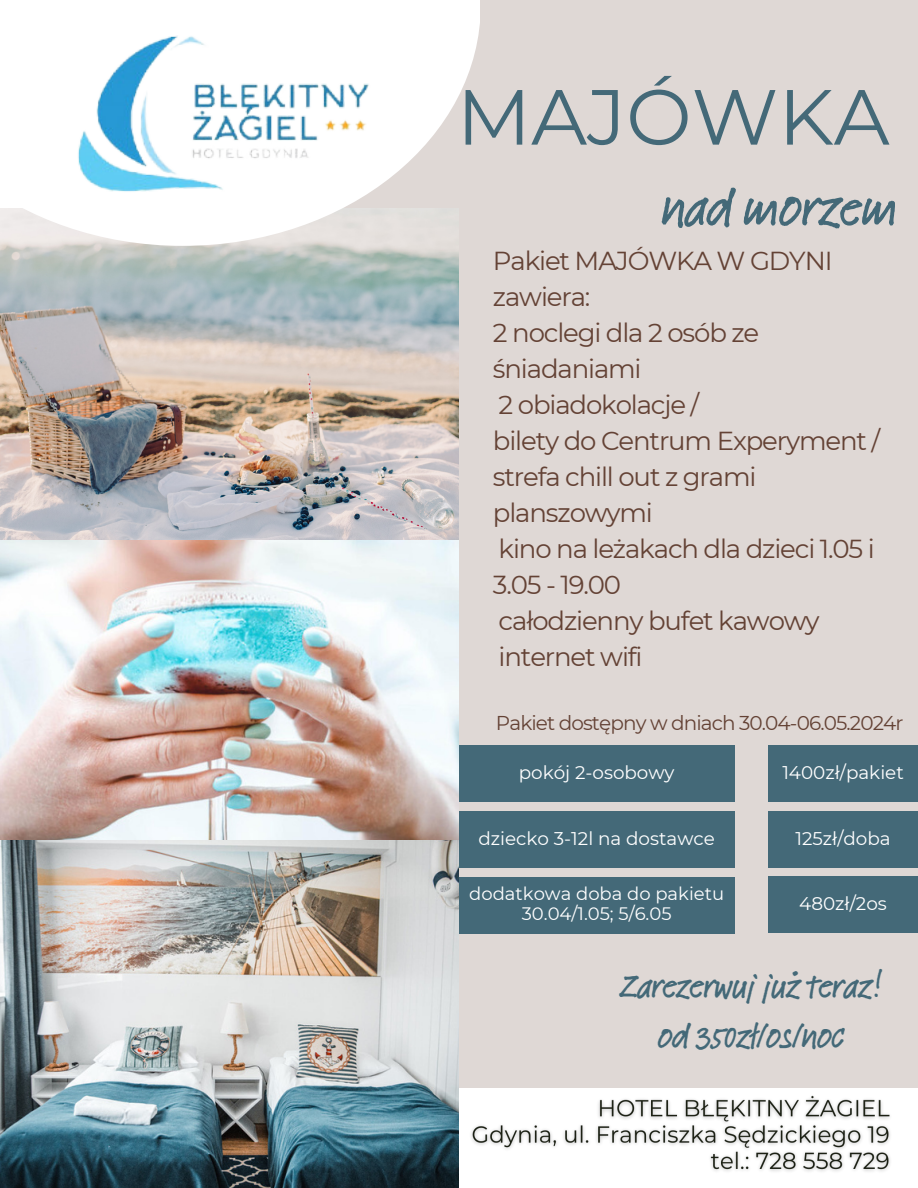
<style>
.page{position:relative;width:918px;height:1188px;background:#dfd8d5}
.page>*{position:absolute;margin:0;border:0;box-sizing:border-box;transform-origin:0 0}
.t1{font:78px "Montserrat";color:#446978}
.t2{font:500 55.5px "Feltpen Com";letter-spacing:-.045em;color:#446978}
.t3{font:500 36px/49.5px "Feltpen Com";letter-spacing:-.045em;color:#446978;text-align:center}
.t4{font:25.95px/36px "Montserrat";letter-spacing:-.045em;color:#644235}
.t5{font:19.95px "Montserrat";letter-spacing:-.045em;color:#644235}
.t6{font:18.3px "Montserrat";color:#fff}
.t7{font:18px/20.2px "Montserrat";color:#fff;text-align:center}
</style>
<div class="page">
<img style="left:0;top:839px;width:459px;height:349px">
<img style="left:0;top:246px;width:459px;height:593px">
<svg style="left:0;top:0;width:480px;height:246px;fill:#fff"></svg>
<img style="left:75px;top:10px;width:302px;height:201px">
<div style="left:459px;top:1088px;width:459px;height:100px;background:#fff"></div>
<div style="left:459px;top:745px;width:275px;height:56px;background:#446978"></div>
<img style="left:471px;top:1095px;width:419px;height:77px">
<div style="left:459px;top:877px;width:275px;height:57px;background:#446978"></div>
<div style="left:459px;top:811px;width:275px;height:56px;background:#446978"></div>
<div style="left:768px;top:745px;width:150px;height:56px;background:#446978"></div>
<div style="left:768px;top:811px;width:150px;height:56px;background:#446978"></div>
<div style="left:768px;top:876px;width:150px;height:57px;background:#446978"></div>
<h4 class="t1" style="left:457px;top:69px;width:434px">MAJÓWKA</h4>
<h6 class="t2" style="left:660px;top:169px;width:240px">nad morzem</h6>
<h2 class="t4" style="left:493px;top:243px;width:389px">Pakiet MAJÓWKA W GDYNI zawiera:<br>2 noclegi dla 2 osób ze śniadaniami<br>2 obiadokolacje /<br>bilety do Centrum Experyment / strefa chill out z grami planszowymi<br>kino na leżakach dla dzieci 1.05 i<br>3.05 - 19.00<br>całodzienny bufet kawowy internet wifi</h2>
<p class="t5" style="left:496px;top:711px;width:409px">Pakiet dostępny w dniach 30.04-06.05.2024r</p>
<p class="t6" style="left:519px;top:761px;width:157px">pokój 2-osobowy</p>
<p class="t6" style="left:478px;top:827px;width:238px">dziecko 3-12l na dostawce</p>
<p class="t7" style="left:469px;top:883px;width:256px">dodatkowa doba do pakietu<br>30.04/1.05; 5/6.05</p>
<p class="t6" style="left:782px;top:761px;width:123px">1400zł/pakiet</p>
<p class="t6" style="left:795px;top:827px;width:97px">125zł/doba</p>
<p class="t6" style="left:799px;top:893px;width:89px">480zł/2os</p>
<h1 class="t3" style="left:619px;top:961px;width:264px">Zarezerwuj już teraz! od 350zł/os/noc</h1>
</div>
